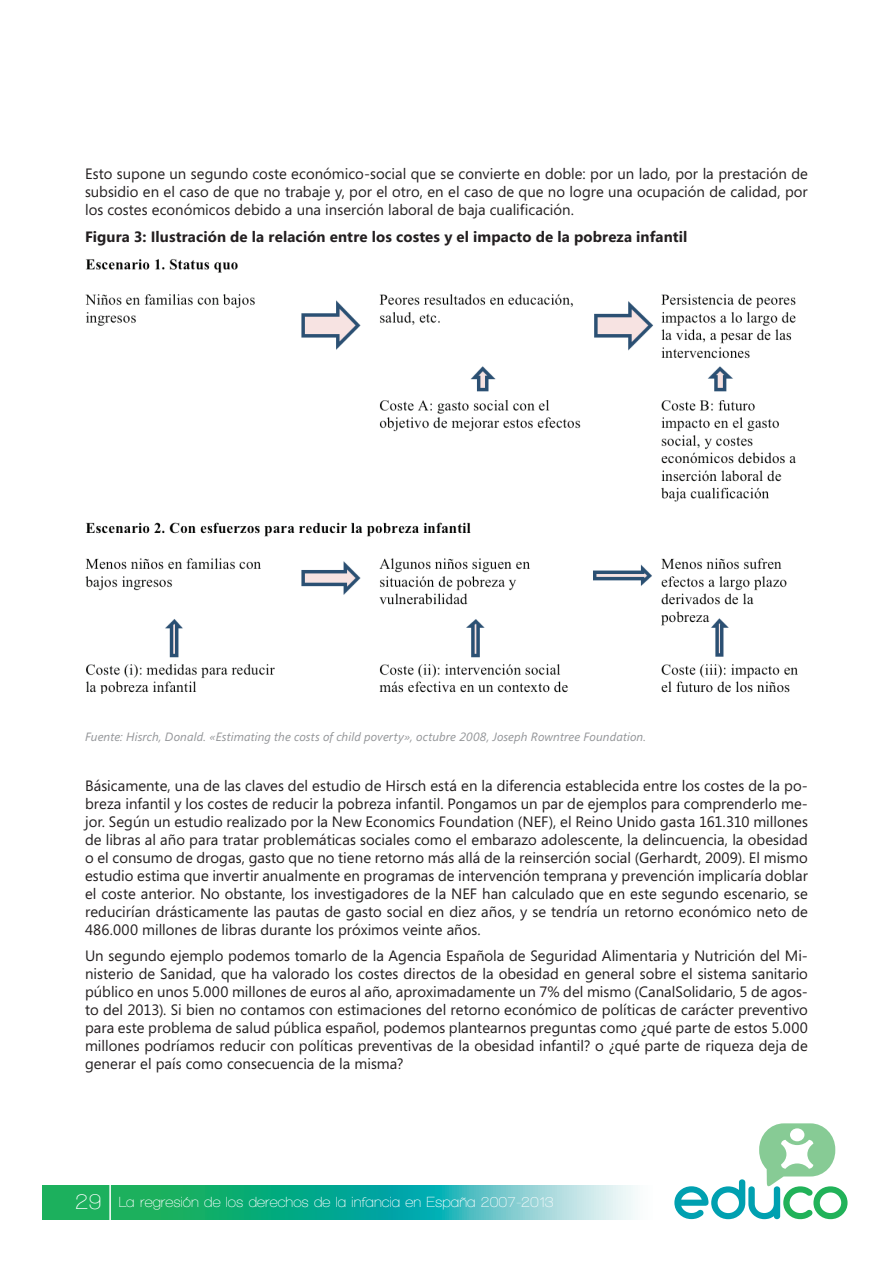
<style>
.page{position:relative;width:893px;height:1263px;background:#fff}
.page>*{position:absolute;margin:0;border:0;box-sizing:border-box;transform-origin:0 0}
.t1{font:15px/18px "Segoe";color:#231f20;text-align:justify}
.t2{font:700 15px "Segoe";letter-spacing:.01em;color:#231f20}
.t3{font:600 15px "Walkway";color:#fff}
.t4{font:italic 12px "Segoe";letter-spacing:.01em;color:#939598}
.s1{font-size:22.5px}
</style>
<div class="page">
<svg style="left:43px;top:1186px;width:592px;height:33px;background:#39b999"></svg>
<svg style="left:674px;top:1123px;width:173px;height:96px"></svg>
<hr style="left:109px;top:1181px;width:2px;height:43px;background:#fff">
<img style="left:85px;top:259px;width:713px;height:435px">
<p class="t1" style="left:85px;top:165px;width:724px">Esto supone un segundo coste económico-social que se convierte en doble: por un lado, por la prestación de subsidio en el caso de que no trabaje y, por el otro, en el caso de que no logre una ocupación de calidad, por los costes económicos debido a una inserción laboral de baja cualificación.</p>
<p class="t2" style="left:85px;top:226px;width:604px">Figura 3: Ilustración de la relación entre los costes y el impacto de la pobreza infantil</p>
<p class="t4" style="left:85px;top:730px;width:563px">Fuente: Hisrch, Donald. «Estimating the costs of child poverty», octubre 2008, Joseph Rowntree Foundation.</p>
<p class="t1" style="left:85px;top:776px;width:724px">Básicamente, una de las claves del estudio de Hirsch está en la diferencia establecida entre los costes de la po&shy;breza infantil y los costes de reducir la pobreza infantil. Pongamos un par de ejemplos para comprenderlo me&shy;jor. Según un estudio realizado por la New Economics Foundation (NEF), el Reino Unido gasta 161.310 millones de libras al año para tratar problemáticas sociales como el embarazo adolescente, la delincuencia, la obesidad o el consumo de drogas, gasto que no tiene retorno más allá de la reinserción social (Gerhardt, 2009). El mismo estudio estima que invertir anualmente en programas de intervención temprana y prevención implicaría doblar el coste anterior. No obstante, los investigadores de la NEF han calculado que en este segundo escenario, se reducirían drásticamente las pautas de gasto social en diez años, y se tendría un retorno económico neto de 486.000 millones de libras durante los próximos veinte años.</p>
<p class="t1" style="left:85px;top:946px;width:724px">Un segundo ejemplo podemos tomarlo de la Agencia Española de Seguridad Alimentaria y Nutrición del Mi&shy;nisterio de Sanidad, que ha valorado los costes directos de la obesidad en general sobre el sistema sanitario público en unos 5.000 millones de euros al año, aproximadamente un 7% del mismo (CanalSolidario, 5 de agos&shy;to del 2013). Si bien no contamos con estimaciones del retorno económico de políticas de carácter preventivo para este problema de salud pública español, podemos plantearnos preguntas como ¿qué parte de estos 5.000 millones podríamos reducir con políticas preventivas de la obesidad infantil? o ¿qué parte de riqueza deja de generar el país como consecuencia de la misma?</p>
<p class="t3" style="left:75px;top:1194px;width:480px"><span class="s1">29</span> La regresión de los derechos de la infancia en España 2007-2013</p>
</div>
